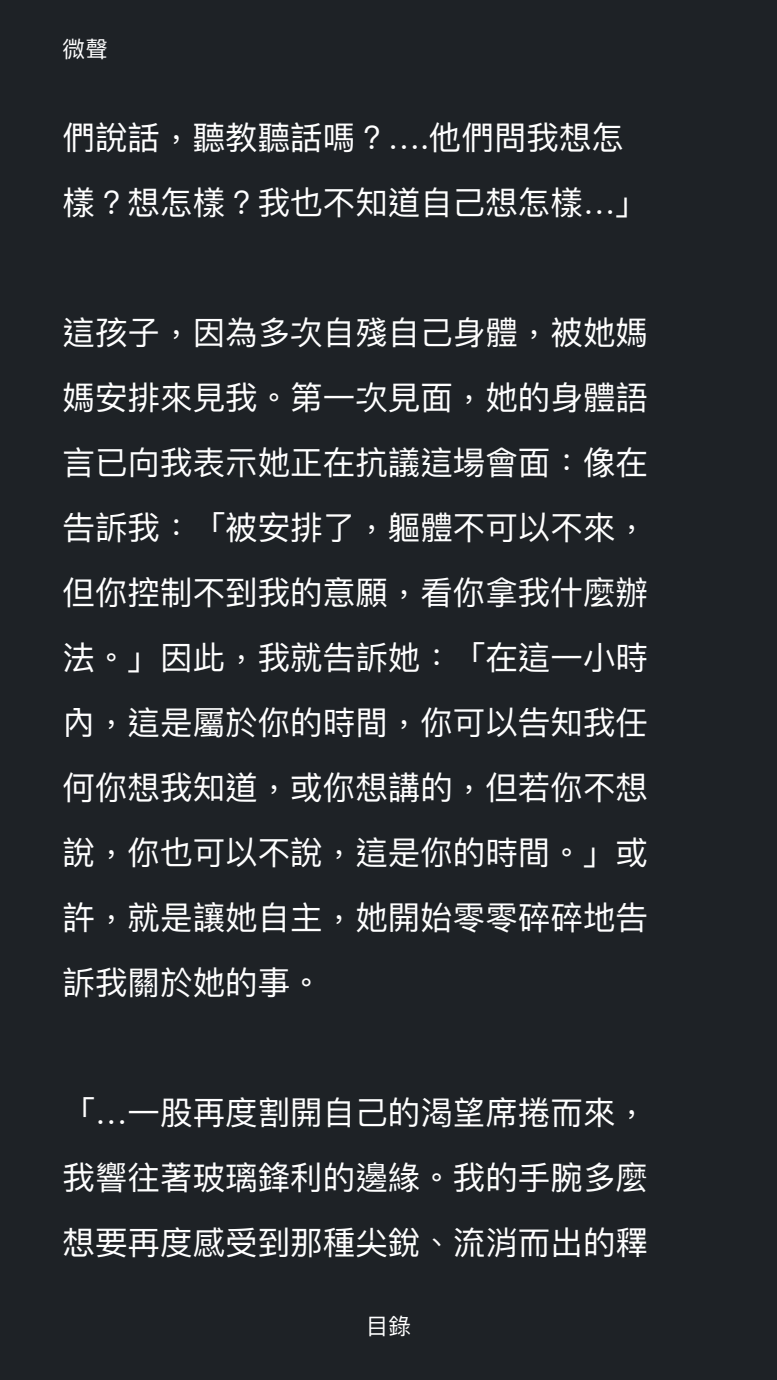
<style>
.page{position:relative;width:777px;height:1380px;background:#fff}
.page>*{position:absolute;margin:0;border:0;box-sizing:border-box;transform-origin:0 0}
.t1{font:32.5px/65px "Ping Fang TC";color:#fff;text-align:justify}
.t2{font:500 22.5px "Ping Fang TC";color:#fff}
.t3{font:22.5px "Ping Fang TC";color:#fff}
</style>
<div class="page">
<div style="left:0;top:0;width:776px;height:1380px;background:#1e2226"></div>
<p class="t3" style="left:62px;top:35px;width:47px">微聲</p>
<p class="t1" style="left:62px;top:104px;width:586px">們說話，聽教聽話嗎？….他們問我想怎樣？想怎樣？我也不知道自己想怎樣…」</p>
<p class="t1" style="left:62px;top:299px;width:586px">這孩子，因為多次自殘自己身體，被她媽媽安排來見我。第一次見面，她的身體語言已向我表示她正在抗議這場會面：像在告訴我：「被安排了，軀體不可以不來，但你控制不到我的意願，看你拿我什麼辦法。」因此，我就告訴她：「在這一小時內，這是屬於你的時間，你可以告知我任何你想我知道，或你想講的，但若你不想說，你也可以不說，這是你的時間。」或許，就是讓她自主，她開始零零碎碎地告訴我關於她的事。</p>
<p class="t1" style="left:62px;top:1079px;width:586px">「…一股再度割開自己的渴望席捲而來，我響往著玻璃鋒利的邊緣。我的手腕多麼想要再度感受到那種尖銳、流消而出的釋</p>
<p class="t2" style="left:62px;top:1250px;width:110px">2021年5月</p>
<p class="t3" style="left:366px;top:1312px;width:46px">目錄</p>
</div>
